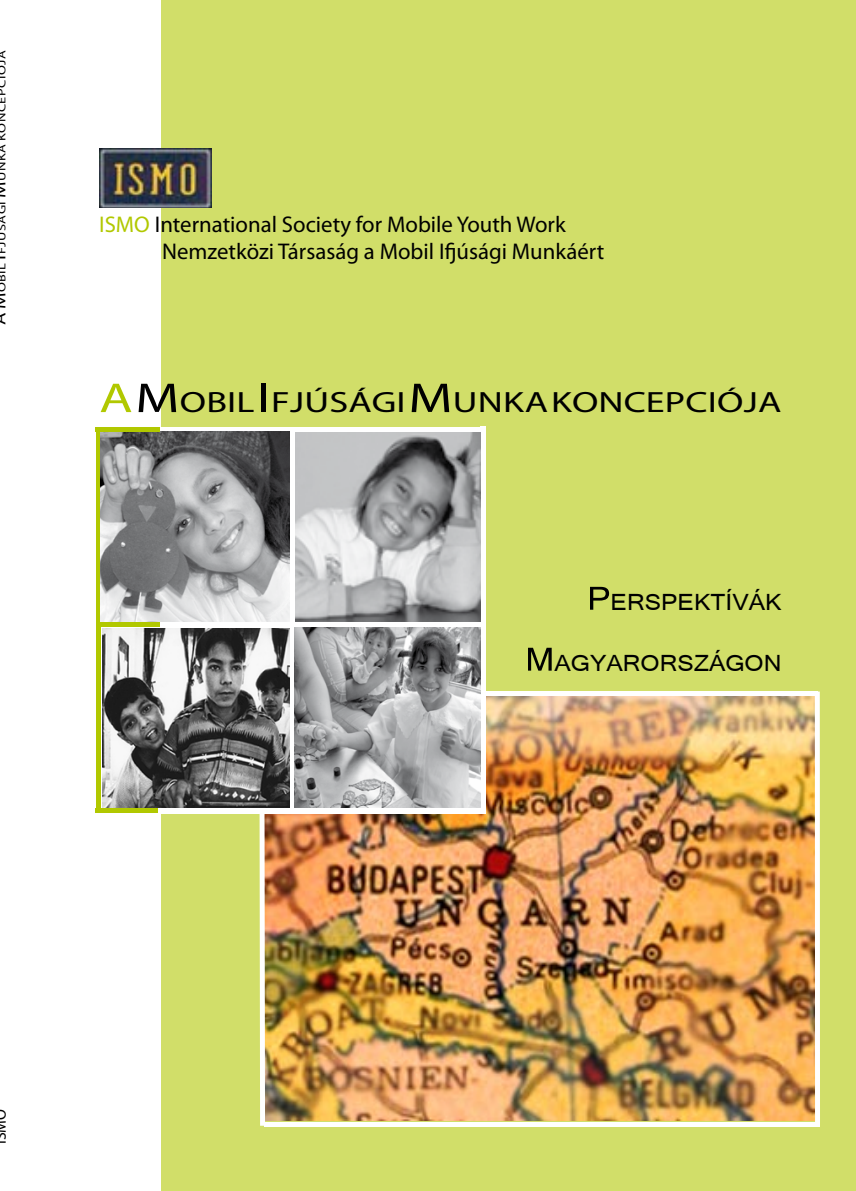
<style>
.page{position:relative;width:856px;height:1191px;background:#fff}
.page>*{position:absolute;margin:0;border:0;box-sizing:border-box;transform-origin:0 0}
.t1{font:35.52px/60.9px "Kartika";color:#000;text-align:right;scale:1.1 1}
.t2{font:29.4px "Myriad Pro";letter-spacing:.005em;color:#000;scale:1.3 1}
.t3{font:22.75px/27.3px "Myriad Pro";color:#000}
.t4{font:15.75px "Myriad Pro";color:#000}
.t5{font:11.03px "Myriad Pro";letter-spacing:.035em;color:#000;scale:1.3 1}
.s1{font-size:15.75px}
.s2{color:#b1c800}
.s3{font-size:42px;color:#b1c800}
.s4{font-size:42px}
.s5{font-size:50.75px}
</style>
<div class="page">
<div style="left:161px;top:0;width:695px;height:1191px;background:#d1de69"></div>
<img style="left:99px;top:149px;width:112px;height:58px">
<div style="left:99px;top:622px;width:61px;height:5px;background:#b1c800"></div>
<img style="left:265px;top:696px;width:549px;height:424px">
<div style="left:485px;top:691px;width:332px;height:5px;background:#fff"></div>
<div style="left:264px;top:1121px;width:555px;height:5px;background:#fff"></div>
<div style="left:259px;top:813px;width:6px;height:312px;background:#fff"></div>
<div style="left:815px;top:691px;width:5px;height:432px;background:#fff"></div>
<div style="left:95px;top:430px;width:5px;height:379px;background:#b1c800"></div>
<div style="left:159px;top:427px;width:321px;height:5px;background:#fff"></div>
<div style="left:480px;top:426px;width:5px;height:387px;background:#fff"></div>
<img style="left:101px;top:432px;width:189px;height:189px">
<img style="left:103px;top:628px;width:187px;height:180px">
<div style="left:160px;top:622px;width:323px;height:5px;background:#fff"></div>
<div style="left:290px;top:429px;width:5px;height:384px;background:#fff"></div>
<img style="left:294px;top:628px;width:186px;height:180px">
<img style="left:295px;top:432px;width:185px;height:190px">
<div style="left:95px;top:808px;width:65px;height:5px;background:#b1c800"></div>
<div style="left:95px;top:427px;width:65px;height:5px;background:#b1c800"></div>
<div style="left:159px;top:808px;width:325px;height:5px;background:#fff"></div>
<p class="t5" style="left:-5px;top:325px;width:212px;rotate:-90deg"><span class="s1">A M</span>obil <span class="s1">I</span> fjúsági <span class="s1">M</span>unka koncepciója</p>
<p class="t3" style="left:162px;top:210px;width:443px;text-indent:-63px"><span class="s2">ISMO</span> International Society for Mobile Youth Work<br>Nemzetközi Társaság a Mobil Ifjúsági Munkáért</p>
<p class="t2" style="left:99px;top:384px;width:525px"><span class="s3">A</span> <span class="s4">M</span>obil<span class="s4">I</span> fjúsági <span class="s4">M</span>unkakoncepciója</p>
<h1 class="t1" style="left:525px;top:572px;width:235px"><span class="s5">P</span>erspektívák<br><span class="s5">M</span>agyarországon</h1>
<p class="t4" style="left:-9px;top:1144px;width:37px;rotate:-90deg">ISMO</p>
</div>
